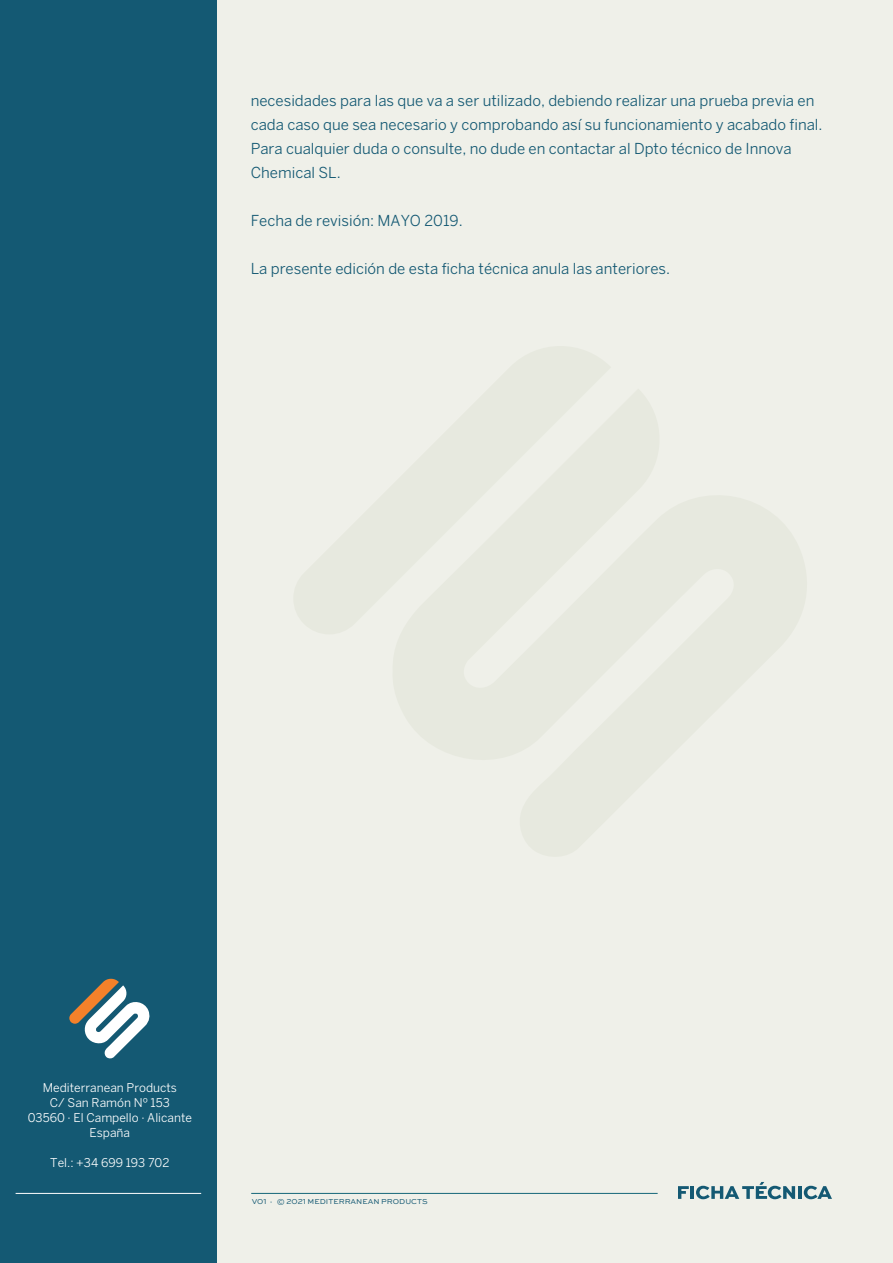
<style>
.page{position:relative;width:893px;height:1263px;background:#eff0e9}
.page>*{position:absolute;margin:0;border:0;box-sizing:border-box;transform-origin:0 0}
.t1{font:15px/24px "Benton Sans";color:#145973}
.t2{font:12px/15px "Benton Sans";color:#fff;text-align:center}
.t3{font:7.5px "Sweet Sans Pro";color:#145973}
</style>
<div class="page">
<svg style="left:678px;top:1186px;width:11px;height:13px"></svg>
<hr style="left:690px;top:1186px;width:4px;height:13px;background:#145973">
<svg style="left:696px;top:1182px;width:99px;height:17px"></svg>
<hr style="left:798px;top:1186px;width:4px;height:13px;background:#145973">
<svg style="left:804px;top:1186px;width:28px;height:13px"></svg>
<hr style="left:251px;top:1193px;width:407px;height:1px;background:#156779">
<div style="left:0;top:0;width:217px;height:1263px;background:#145973"></div>
<svg style="left:69px;top:978px;width:81px;height:81px"></svg>
<hr style="left:16px;top:1193px;width:185px;height:1px;background:#fff">
<p class="t1" style="left:251px;top:88px;width:573px">necesidades para las que va a ser utilizado, debiendo realizar una prueba previa en cada caso que sea necesario y comprobando así su funcionamiento y acabado final.<br>Para cualquier duda o consulte, no dude en contactar al Dpto técnico de Innova Chemical SL.</p>
<p class="t1" style="left:251px;top:208px;width:213px">Fecha de revisión: MAYO 2019.</p>
<p class="t1" style="left:251px;top:256px;width:421px">La presente edición de esta ficha técnica anula las anteriores.</p>
<p class="t2" style="left:28px;top:1080px;width:166px">Mediterranean Products<br>C/ San Ramón Nº 153<br>03560 · El Campello · Alicante<br>España</p>
<p class="t2" style="left:50px;top:1155px;width:121px">Tel.: +34 699 193 702</p>
<p class="t3" style="left:252px;top:1196px;width:177px">V01 · © 2021 MEDITERRANEAN PRODUCTS</p>
</div>
